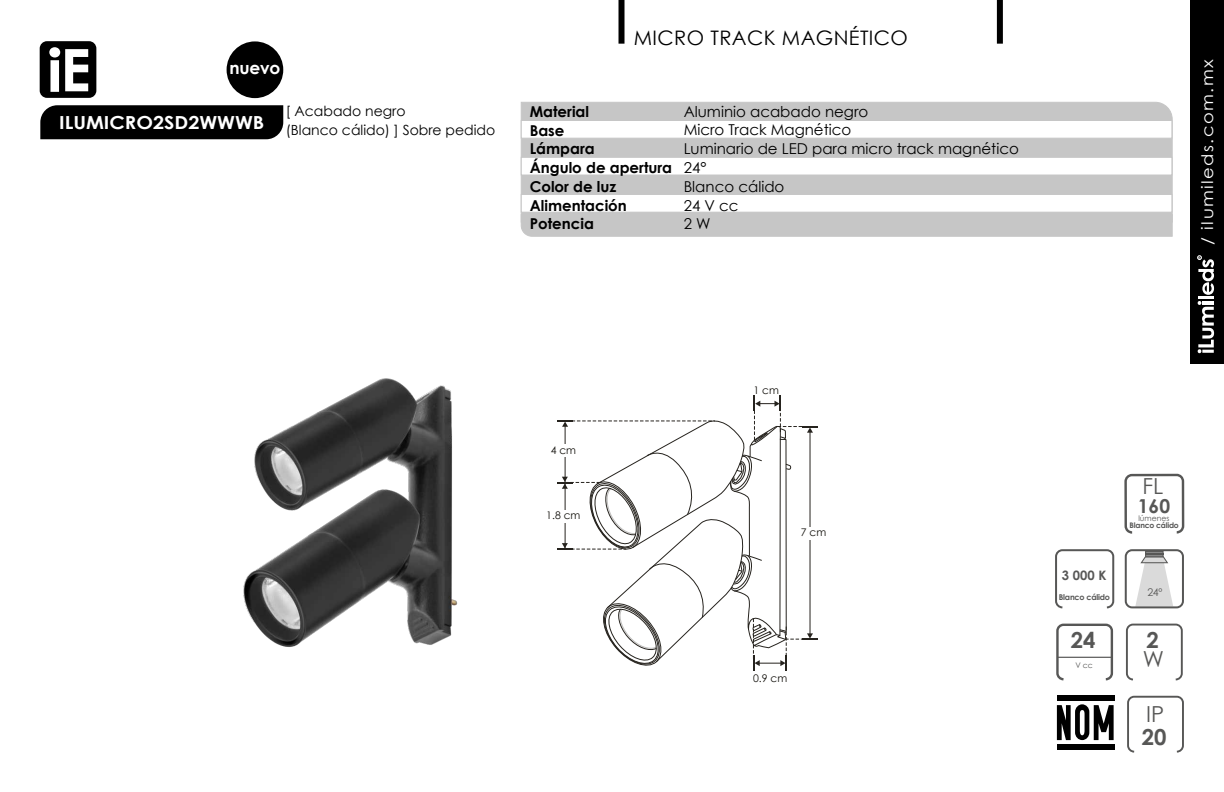
<style>
.page{position:relative;width:1224px;height:792px;background:#fff}
.page>*{position:absolute;margin:0;border:0;box-sizing:border-box;transform-origin:0 0}
.t1{font:22px "Century Gothic";color:#575756}
.t2{font:700 22px "Century Gothic";color:#575756}
.t3{font:20px "Century Gothic";letter-spacing:.02em;color:#000}
.t4{font:700 19.2px "Century Gothic";color:#575756}
.t5{font:700 18px "Century Gothic";color:#fff;scale:1.1 1}
.t6{font:700 17px "Century Gothic";letter-spacing:-.01em;color:#fff}
.t7{font:16px "Century Gothic";letter-spacing:.08em;color:#fff;scale:1.12 1}
.t8{font:15px/18.8px "Century Gothic";color:#000}
.t9{font:700 15px/18.8px "Century Gothic";color:#000}
.t10{font:14px/19.2px "Century Gothic";color:#000}
.t11{font:700 13px "Century Gothic";color:#575756}
.t12{font:10.6px "Century Gothic";color:#13110c}
.t13{font:10.6px "Century Gothic";color:#575756}
.t14{font:700 8px "Century Gothic";letter-spacing:-.025em;color:#575756}
.t15{font:700 7.6px "Century Gothic";letter-spacing:-.025em;color:#575756}
.t16{font:7.6px "Century Gothic";color:#575756}
</style>
<div class="page">
<div style="left:1190px;top:0;width:34px;height:364px;background:#000"></div>
<hr style="left:1198px;top:296px;width:16px;height:3px;background:#fff">
<svg style="left:1198px;top:301px;width:16px;height:52px"></svg>
<svg style="left:1197px;top:255px;width:17px;height:40px"></svg>
<div style="left:619px;top:0;width:6px;height:44px;background:#000"></div>
<div style="left:997px;top:0;width:6px;height:44px;background:#000"></div>
<div style="left:1057px;top:696px;width:57px;height:5px;background:#000"></div>
<div style="left:1057px;top:745px;width:57px;height:5px;background:#000"></div>
<svg style="left:1057px;top:704px;width:57px;height:36px"></svg>
<div style="left:1127px;top:696px;width:57px;height:57px;border:2px solid #575756;border-radius:6px"></div>
<div style="left:1126px;top:624px;width:57px;height:56px;border:2px solid #575756;border-radius:6px"></div>
<div style="left:1056px;top:624px;width:57px;height:56px;border:2px solid #575756;border-radius:6px"></div>
<hr style="left:1057px;top:657px;width:55px;height:1px;background:#575756">
<div style="left:1055px;top:549px;width:59px;height:59px;border:2px solid #575756;border-radius:6px"></div>
<svg style="left:1124px;top:474px;width:60px;height:60px"></svg>
<div style="left:40px;top:105px;width:243px;height:34px;background:#000"></div>
<div style="left:227px;top:41px;width:56px;height:57px;background:#000;border-radius:50%"></div>
<div style="left:520px;top:101px;width:653px;height:113px;background:#c6c6c6"></div>
<div style="left:521px;top:120px;width:651px;height:19px;background:#fff;border:1px solid #c6c6c6"></div>
<div style="left:521px;top:157px;width:651px;height:19px;background:#fff;border:1px solid #c6c6c6"></div>
<div style="left:521px;top:194px;width:651px;height:19px;background:#fff;border:1px solid #c6c6c6"></div>
<div style="left:520px;top:214px;width:653px;height:23px;background:#c6c6c6"></div>
<img style="left:243px;top:378px;width:215px;height:269px">
<svg style="left:557px;top:396px;width:261px;height:275px"></svg>
<svg style="left:1136px;top:552px;width:37px;height:53px"></svg>
<div style="left:1125px;top:549px;width:59px;height:59px;border:2px solid #575756;border-radius:6px"></div>
<div style="left:40px;top:41px;width:56px;height:57px;background:#000;border-radius:7px"></div>
<svg style="left:49px;top:47px;width:39px;height:45px"></svg>
<p class="t6" style="left:229px;top:57px;width:53px">nuevo</p>
<p class="t5" style="left:59px;top:111px;width:188px">ILUMICRO2SD2WWWB</p>
<p class="t10" style="left:286px;top:101px;width:211px">[ Acabado negro<br>(Blanco cálido) ] Sobre pedido</p>
<h2 class="t3" style="left:634px;top:26px;width:276px">MICRO TRACK MAGNÉTICO</h2>
<p class="t9" style="left:530px;top:102px;width:144px">Material<br>Base<br>Lámpara<br>Ángulo de apertura<br>Color de luz<br>Alimentación<br>Potencia</p>
<p class="t8" style="left:684px;top:102px;width:337px">Aluminio acabado negro<br>Micro Track Magnético<br>Luminario de LED para micro track magnético<br>24°<br>Blanco cálido<br>24 V cc<br>2 W</p>
<p class="t7" style="left:1198px;top:245px;width:167px;rotate:-90deg">/ ilumileds.com.mx</p>
<p class="t12" style="left:551px;top:442px;width:27px">4 cm</p>
<p class="t12" style="left:546px;top:508px;width:36px">1.8 cm</p>
<p class="t12" style="left:754px;top:383px;width:27px">1 cm</p>
<p class="t12" style="left:801px;top:525px;width:27px">7 cm</p>
<p class="t12" style="left:753px;top:671px;width:36px">0.9 cm</p>
<p class="t11" style="left:1062px;top:567px;width:46px">3 000 K</p>
<p class="t14" style="left:1059px;top:592px;width:53px">Blanco cálido</p>
<h1 class="t2" style="left:1071px;top:626px;width:26px">24</h1>
<h1 class="t1" style="left:1143px;top:473px;width:22px">FL</h1>
<p class="t4" style="left:1138px;top:494px;width:34px">160</p>
<p class="t16" style="left:1138px;top:513px;width:33px">lúmenes</p>
<p class="t15" style="left:1130px;top:521px;width:51px">Blanco cálido</p>
<p class="t13" style="left:1147px;top:586px;width:17px">24º</p>
<h1 class="t2" style="left:1146px;top:626px;width:14px">2</h1>
<p class="t16" style="left:1075px;top:661px;width:19px">V cc</p>
<h1 class="t1" style="left:1143px;top:646px;width:23px">W</h1>
<h1 class="t1" style="left:1146px;top:700px;width:20px">IP</h1>
<h1 class="t2" style="left:1142px;top:723px;width:26px">20</h1>
</div>
